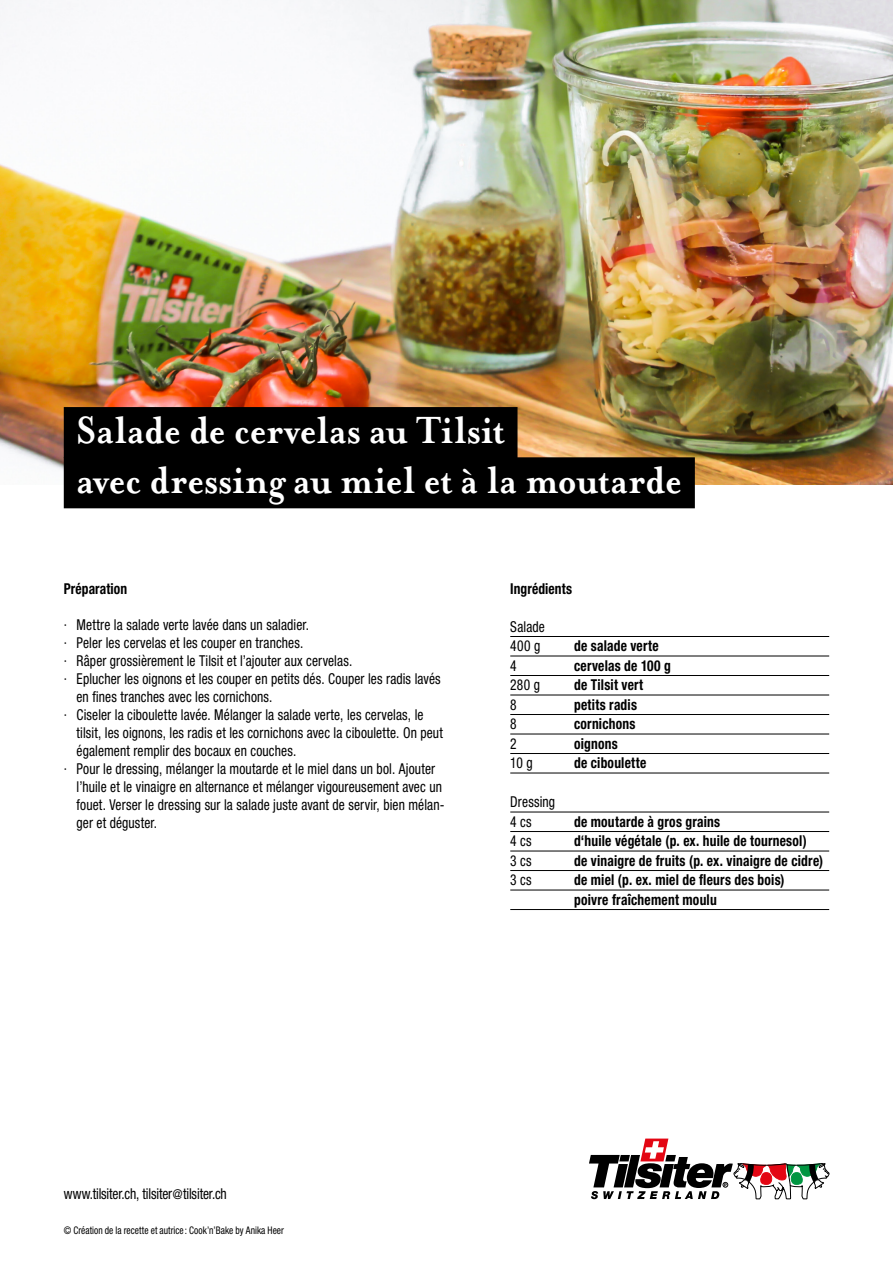
<style>
.page{position:relative;width:893px;height:1263px;background:#fff}
.page>*{position:absolute;margin:0;border:0;box-sizing:border-box;transform-origin:0 0}
.t1{font:700 43.5px/50.2px "Abel Mrs Eaves";color:#fff;scale:.9 1}
.t2{font:condensed 15px/19.5px "Helvetica Neue LT Std";letter-spacing:.01em;color:#000;scale:.9 1}
.t3{font:700 condensed 15px/19.5px "Helvetica Neue LT Std";letter-spacing:.015em;color:#000;scale:.9 1}
.t4{font:condensed 15px "Helvetica Neue LT Std";letter-spacing:-.01em;color:#000;scale:.9 1}
.t5{font:condensed 10.5px "Helvetica Neue LT Std";letter-spacing:.005em;color:#000;scale:.9 1}
.s1{font-size:13.5px}
</style>
<div class="page">
<img style="left:0;top:0;width:893px;height:485px">
<svg style="left:589px;top:1138px;width:240px;height:61px"></svg>
<div style="left:64px;top:407px;width:453px;height:51px;background:#000"></div>
<div style="left:64px;top:457px;width:631px;height:51px;background:#000"></div>
<hr style="left:510px;top:636px;width:319px;height:1px;background:#000">
<hr style="left:510px;top:656px;width:319px;height:1px;background:#000">
<hr style="left:510px;top:675px;width:319px;height:1px;background:#000">
<hr style="left:510px;top:695px;width:319px;height:1px;background:#000">
<hr style="left:510px;top:714px;width:319px;height:1px;background:#000">
<hr style="left:510px;top:734px;width:319px;height:1px;background:#000">
<hr style="left:510px;top:753px;width:319px;height:1px;background:#000">
<hr style="left:510px;top:773px;width:319px;height:1px;background:#000">
<hr style="left:510px;top:812px;width:319px;height:1px;background:#000">
<hr style="left:510px;top:831px;width:319px;height:1px;background:#000">
<hr style="left:510px;top:851px;width:319px;height:1px;background:#000">
<hr style="left:510px;top:870px;width:319px;height:1px;background:#000">
<hr style="left:510px;top:890px;width:319px;height:1px;background:#000">
<hr style="left:510px;top:909px;width:319px;height:1px;background:#000">
<h1 class="t1" style="left:77px;top:406px;width:674px">Salade de cervelas au Tilsit<br>avec dressing au miel et à la moutarde</h1>
<p class="t3" style="left:64px;top:579px;width:72px">Préparation</p>
<p class="t2" style="left:64px;top:615px;width:274px">· Mettre la salade verte lavée dans un saladier.</p>
<p class="t2" style="left:64px;top:633px;width:268px">· Peler les cervelas et les couper en tranches.</p>
<p class="t2" style="left:64px;top:651px;width:322px">· Râper grossièrement le Tilsit et l’ajouter aux cervelas.</p>
<p class="t2" style="left:64px;top:669px;width:420px">· Eplucher les oignons et les couper en petits dés. Couper les radis lavés</p>
<p class="t2" style="left:77px;top:687px;width:219px">en fines tranches avec les cornichons.</p>
<p class="t2" style="left:64px;top:705px;width:401px">· Ciseler la ciboulette lavée. Mélanger la salade verte, les cervelas, le</p>
<p class="t2" style="left:77px;top:723px;width:409px">tilsit, les oignons, les radis et les cornichons avec la ciboulette. On peut</p>
<p class="t2" style="left:77px;top:741px;width:246px">également remplir des bocaux en couches.</p>
<p class="t2" style="left:64px;top:759px;width:414px">· Pour le dressing, mélanger la moutarde et le miel dans un bol. Ajouter</p>
<p class="t2" style="left:77px;top:777px;width:407px">l’huile et le vinaigre en alternance et mélanger vigoureusement avec un</p>
<p class="t2" style="left:77px;top:795px;width:410px">fouet. Verser le dressing sur la salade juste avant de servir, bien mélan-</p>
<p class="t2" style="left:77px;top:813px;width:91px">ger et déguster.</p>
<p class="t3" style="left:510px;top:579px;width:70px">Ingrédients</p>
<p class="t2" style="left:510px;top:617px;width:40px">Salade<br>400 g</p>
<p class="t3" style="left:574px;top:636px;width:96px">de salade verte</p>
<p class="t2" style="left:510px;top:656px;width:9px">4</p>
<p class="t3" style="left:574px;top:656px;width:109px">cervelas de 100 g</p>
<p class="t2" style="left:510px;top:675px;width:35px">280 g</p>
<p class="t3" style="left:574px;top:675px;width:78px">de Tilsit vert</p>
<p class="t2" style="left:510px;top:695px;width:9px">8</p>
<p class="t3" style="left:574px;top:695px;width:71px">petits radis</p>
<p class="t2" style="left:510px;top:714px;width:9px">8</p>
<p class="t3" style="left:574px;top:714px;width:70px">cornichons</p>
<p class="t2" style="left:510px;top:734px;width:9px">2</p>
<p class="t3" style="left:574px;top:734px;width:50px">oignons</p>
<p class="t2" style="left:510px;top:753px;width:26px">10 g</p>
<p class="t3" style="left:574px;top:753px;width:82px">de ciboulette</p>
<p class="t2" style="left:510px;top:792px;width:51px">Dressing<br>4 cs</p>
<p class="t3" style="left:574px;top:812px;width:164px">de moutarde à gros grains</p>
<p class="t2" style="left:510px;top:831px;width:25px">4 cs</p>
<p class="t3" style="left:574px;top:831px;width:260px">d‘huile végétale (p. ex. huile de tournesol)</p>
<p class="t2" style="left:510px;top:851px;width:25px">3 cs</p>
<p class="t3" style="left:574px;top:851px;width:278px">de vinaigre de fruits (p. ex. vinaigre de cidre)</p>
<p class="t2" style="left:510px;top:870px;width:25px">3 cs</p>
<p class="t3" style="left:574px;top:870px;width:235px">de miel (p. ex. miel de fleurs des bois) poivre fraîchement moulu</p>
<p class="t4" style="left:64px;top:1185px;width:183px">www.tilsiter.ch, tilsiter<span class="s1">@</span>tilsiter.ch</p>
<p class="t5" style="left:64px;top:1224px;width:246px">© Création de la recette et autrice: Cook’n’Bake by Anika Heer</p>
</div>
